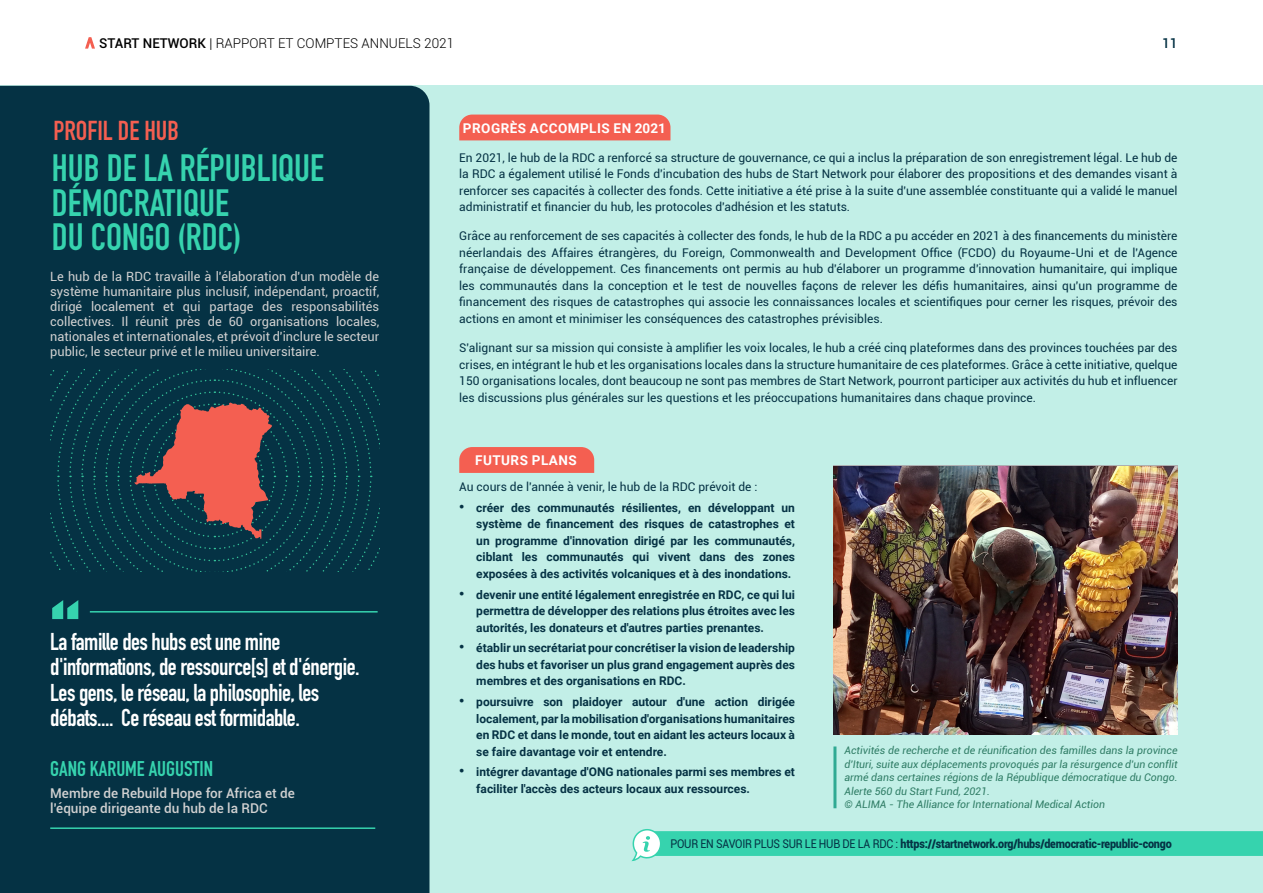
<style>
.page{position:relative;width:1263px;height:893px;background:#fff}
.page>*{position:absolute;margin:0;border:0;box-sizing:border-box;transform-origin:0 0}
.t1{font:700 108px "DIN Condensed";color:#36d3ae}
.t2{font:700 37.5px/34.5px "DIN Condensed";color:#36d3ae}
.t3{font:700 27px "DIN Condensed";color:#f45f51}
.t4{font:700 24px/25.5px "DIN Condensed";letter-spacing:-.02em;color:#fff}
.t5{font:700 21px "DIN Condensed";color:#36d3ae}
.t6{font:500 13.5px/15px "Roboto";color:#d1d1d1}
.t7{font:300 13.5px "Roboto";color:#000}
.t8{font:700 13.5px "Roboto";letter-spacing:.035em;color:#fff}
.t9{font:500 13.5px "Roboto";color:#053244}
.t10{font:12.75px/15px "Roboto";color:#d1d1d1;text-align:justify}
.t11{font:12px/16.5px "Roboto";color:#053244;text-align:justify}
.t12{font:700 12px/16.5px "Roboto";color:#053244;text-align:justify}
.t13{font:900 12px "Roboto";letter-spacing:-.02em;color:#053244;scale:.9 1}
.t14{font:italic 10.5px/13.5px "Roboto";color:#307d66;text-align:justify}
.s1{font-weight:500}
.s2{font-family:"Arial";font-weight:400;font-size:15px}
.s3{font-weight:400}
</style>
<div class="page">
<div style="left:0;top:86px;width:1263px;height:807px;background:#c2efe7"></div>
<div style="left:0;top:86px;width:429px;height:807px;background:#053244"></div>
<hr style="left:50px;top:827px;width:325px;height:2px;background:#36d3ae">
<hr style="left:90px;top:611px;width:288px;height:1px;background:#36d3ae">
<img style="left:833px;top:466px;width:344px;height:268px">
<svg style="left:50px;top:369px;width:334px;height:204px;background:#283c48"></svg>
<hr style="left:833px;top:746px;width:3px;height:62px;background:#30aa93">
<svg style="left:631px;top:829px;width:632px;height:33px"></svg>
<div style="left:459px;top:115px;width:211px;height:25px;background:#f45f51"></div>
<div style="left:459px;top:447px;width:135px;height:26px;background:#f45f51"></div>
<svg style="left:85px;top:37px;width:10px;height:12px"></svg>
<p class="t7" style="left:99px;top:34px;width:356px"><span class="s1">START NETWORK</span> | RAPPORT ET COMPTES ANNUELS 2021</p>
<p class="t9" style="left:1162px;top:34px;width:17px">11</p>
<p class="t3" style="left:53px;top:112px;width:127px">PROFIL DE HUB</p>
<p class="t2" style="left:52px;top:151px;width:274px">HUB DE LA RÉPUBLIQUE<br>DÉMOCRATIQUE<br>DU CONGO (RDC)</p>
<p class="t10" style="left:50px;top:268px;width:330px">Le hub de la RDC travaille à l'élaboration d'un modèle de système humanitaire plus inclusif, indépendant, proactif, dirigé localement et qui partage des responsabilités collectives. Il réunit près de 60 organisations locales, nationales et internationales, et prévoit d'inclure le secteur public, le secteur privé et le milieu universitaire.</p>
<p class="t1" style="left:50px;top:566px;width:32px">“</p>
<p class="t4" style="left:50px;top:628px;width:311px">La famille des hubs est une mine d'informations, de ressource[s] et d'énergie.<br>Les gens, le réseau, la philosophie, les débats.... Ce réseau est formidable.</p>
<p class="t5" style="left:50px;top:754px;width:164px">GANG KARUME AUGUSTIN</p>
<p class="t6" style="left:50px;top:786px;width:246px">Membre de Rebuild Hope for Africa et de l'équipe dirigeante du hub de la RDC</p>
<p class="t8" style="left:463px;top:118px;width:204px">PROGRÈS ACCOMPLIS EN 2021</p>
<p class="t11" style="left:459px;top:149px;width:720px">En 2021, le hub de la RDC a renforcé sa structure de gouvernance, ce qui a inclus la préparation de son enregistrement légal. Le hub de la RDC a également utilisé le Fonds d'incubation des hubs de Start Network pour élaborer des propositions et des demandes visant à renforcer ses capacités à collecter des fonds. Cette initiative a été prise à la suite d'une assemblée constituante qui a validé le manuel administratif et financier du hub, les protocoles d'adhésion et les statuts.</p>
<p class="t11" style="left:459px;top:227px;width:720px">Grâce au renforcement de ses capacités à collecter des fonds, le hub de la RDC a pu accéder en 2021 à des financements du ministère néerlandais des Affaires étrangères, du Foreign, Commonwealth and Development Office (FCDO) du Royaume-Uni et de l'Agence française de développement. Ces financements ont permis au hub d'élaborer un programme d'innovation humanitaire, qui implique les communautés dans la conception et le test de nouvelles façons de relever les défis humanitaires, ainsi qu'un programme de financement des risques de catastrophes qui associe les connaissances locales et scientifiques pour cerner les risques, prévoir des actions en amont et minimiser les conséquences des catastrophes prévisibles.</p>
<p class="t11" style="left:459px;top:339px;width:720px">S'alignant sur sa mission qui consiste à amplifier les voix locales, le hub a créé cinq plateformes dans des provinces touchées par des crises, en intégrant le hub et les organisations locales dans la structure humanitaire de ces plateformes. Grâce à cette initiative, quelque 150 organisations locales, dont beaucoup ne sont pas membres de Start Network, pourront participer aux activités du hub et influencer les discussions plus générales sur les questions et les préoccupations humanitaires dans chaque province.</p>
<p class="t8" style="left:475px;top:451px;width:103px">FUTURS PLANS</p>
<p class="t11" style="left:459px;top:478px;width:300px">Au cours de l'année à venir, le hub de la RDC prévoit de :</p>
<p class="t12" style="left:476px;top:499px;width:320px;text-indent:-17px"><span class="s2">•</span> créer des communautés résilientes, en développant un système de financement des risques de catastrophes et un programme d'innovation dirigé par les communautés, ciblant les communautés qui vivent dans des zones exposées à des activités volcaniques et à des inondations.</p>
<p class="t12" style="left:476px;top:586px;width:320px;text-indent:-17px"><span class="s2">•</span> devenir une entité légalement enregistrée en RDC, ce qui lui permettra de développer des relations plus étroites avec les autorités, les donateurs et d'autres parties prenantes.</p>
<p class="t12" style="left:476px;top:639px;width:320px;text-indent:-17px"><span class="s2">•</span> établir un secrétariat pour concrétiser la vision de leadership des hubs et favoriser un plus grand engagement auprès des membres et des organisations en RDC.</p>
<p class="t12" style="left:476px;top:693px;width:320px;text-indent:-17px"><span class="s2">•</span> poursuivre son plaidoyer autour d'une action dirigée localement, par la mobilisation d'organisations humanitaires en RDC et dans le monde, tout en aidant les acteurs locaux à se faire davantage voir et entendre.</p>
<p class="t12" style="left:476px;top:763px;width:320px;text-indent:-17px"><span class="s2">•</span> intégrer davantage d'ONG nationales parmi ses membres et faciliter l'accès des acteurs locaux aux ressources.</p>
<p class="t14" style="left:844px;top:743px;width:335px">Activités de recherche et de réunification des familles dans la province d'Ituri, suite aux déplacements provoqués par la résurgence d'un conflit armé dans certaines régions de la République démocratique du Congo.<br>Alerte 560 du Start Fund, 2021.</p>
<p class="t14" style="left:844px;top:797px;width:262px">© ALIMA - The Alliance for International Medical Action</p>
<p class="t13" style="left:670px;top:835px;width:558px"><span class="s3">POUR EN SAVOIR PLUS SUR LE HUB DE LA RDC :</span> https://startnetwork.org/hubs/democratic-republic-congo</p>
</div>
